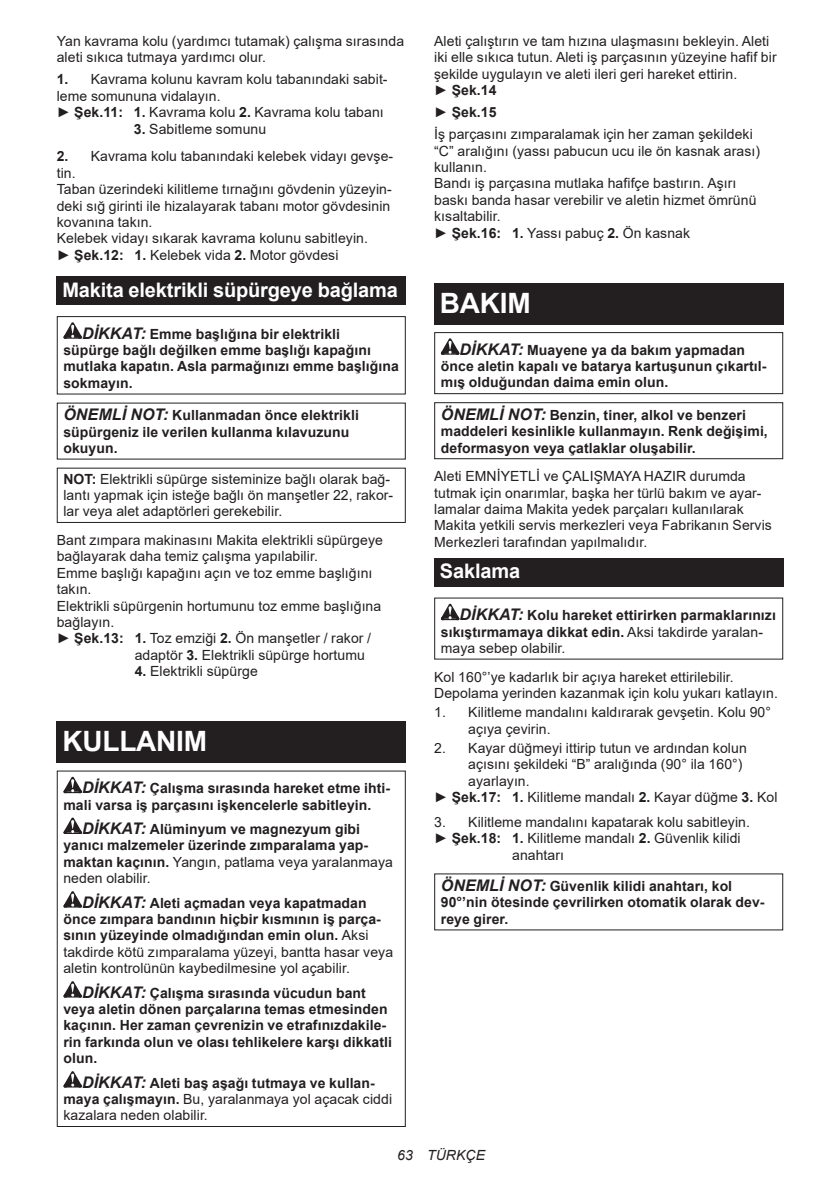
<style>
.page{position:relative;width:840px;height:1191px;background:#fff}
.page>*{position:absolute;margin:0;border:0;box-sizing:border-box;transform-origin:0 0}
.t1{font:700 28px "Arial";letter-spacing:-.01em;color:#fff}
.t2{font:700 20px "Arial";letter-spacing:-.01em;color:#fff}
.t3{font:14px/16.4px "Arial";letter-spacing:.005em;color:#231f20}
.t4{font:700 14px/16.4px "Arial";letter-spacing:.005em;color:#231f20}
.t5{font:italic 14px "Arial";letter-spacing:.005em;color:#231f20}
.s1{font-weight:700}
.s2{font-style:italic;font-size:16px}
.s3{font-weight:400}
.s4{font-weight:700;font-style:italic;font-size:16px}
</style>
<div class="page">
<div style="left:57px;top:277px;width:348px;height:28px;background:#231f20"></div>
<svg style="left:63px;top:322px;width:19px;height:17px"></svg>
<div style="left:57px;top:316px;width:348px;height:78px;border:1px solid #231f20"></div>
<div style="left:57px;top:467px;width:348px;height:56px;border:1px solid #231f20"></div>
<div style="left:57px;top:721px;width:348px;height:41px;background:#231f20"></div>
<svg style="left:63px;top:776px;width:19px;height:17px"></svg>
<svg style="left:63px;top:817px;width:19px;height:17px"></svg>
<svg style="left:63px;top:891px;width:19px;height:16px"></svg>
<svg style="left:63px;top:981px;width:19px;height:16px"></svg>
<svg style="left:63px;top:1071px;width:19px;height:16px"></svg>
<div style="left:57px;top:770px;width:348px;height:357px;border:1px solid #231f20"></div>
<div style="left:434px;top:283px;width:348px;height:41px;background:#231f20"></div>
<svg style="left:440px;top:338px;width:19px;height:17px"></svg>
<div style="left:434px;top:332px;width:348px;height:62px;border:1px solid #231f20"></div>
<div style="left:434px;top:402px;width:348px;height:57px;border:1px solid #231f20"></div>
<div style="left:434px;top:558px;width:348px;height:28px;background:#231f20"></div>
<svg style="left:440px;top:604px;width:19px;height:16px"></svg>
<p class="t3" style="left:57px;top:33px;width:349px">Yan kavrama kolu (yardımcı tutamak) çalışma sırasında aleti sıkıca tutmaya yardımcı olur.</p>
<p class="t3" style="left:57px;top:71px;width:332px"><span class="s1">1.</span> Kavrama kolunu kavram kolu tabanındaki sabit&shy;leme somununa vidalayın.<br>► <span class="s1">Şek.11: 1.</span> Kavrama kolu <span class="s1">2.</span> Kavrama kolu tabanı</p>
<p class="t3" style="left:134px;top:120px;width:134px"><span class="s1">3.</span> Sabitleme somunu</p>
<p class="t3" style="left:57px;top:148px;width:338px"><span class="s1">2.</span> Kavrama kolu tabanındaki kelebek vidayı gevşe&shy;tin.<br>Taban üzerindeki kilitleme tırnağını gövdenin yüzeyin&shy;deki sığ girinti ile hizalayarak tabanı motor gövdesinin kovanına takın.<br>Kelebek vidayı sıkarak kavrama kolunu sabitleyin.<br>► <span class="s1">Şek.12: 1.</span> Kelebek vida <span class="s1">2.</span> Motor gövdesi</p>
<h2 class="t2" style="left:62px;top:275px;width:337px">Makita elektrikli süpürgeye bağlama</h2>
<p class="t4" style="left:63px;top:326px;width:337px;text-indent:19px"><span class="s2">DİKKAT:</span> Emme başlığına bir elektrikli süpürge bağlı değilken emme başlığı kapağını mutlaka kapatın. Asla parmağınızı emme başlığına sokmayın.</p>
<p class="t4" style="left:63px;top:407px;width:297px"><span class="s2">ÖNEMLİ NOT:</span> Kullanmadan önce elektrikli süpürgeniz ile verilen kullanma kılavuzunu okuyun.</p>
<p class="t3" style="left:63px;top:470px;width:331px"><span class="s1">NOT:</span> Elektrikli süpürge sisteminize bağlı olarak bağ&shy;lantı yapmak için isteğe bağlı ön manşetler 22, rakor&shy;lar veya alet adaptörleri gerekebilir.</p>
<p class="t3" style="left:57px;top:532px;width:327px">Bant zımpara makinasını Makita elektrikli süpürgeye</p>
<p class="t3" style="left:57px;top:548px;width:262px">bağlayarak daha temiz çalışma yapılabilir.</p>
<p class="t3" style="left:57px;top:564px;width:317px">Emme başlığı kapağını açın ve toz emme başlığını</p>
<p class="t3" style="left:57px;top:581px;width:36px">takın.</p>
<p class="t3" style="left:57px;top:597px;width:326px">Elektrikli süpürgenin hortumunu toz emme başlığına</p>
<p class="t3" style="left:57px;top:613px;width:59px">bağlayın.</p>
<p class="t3" style="left:57px;top:630px;width:316px">► <span class="s1">Şek.13: 1.</span> Toz emziği <span class="s1">2.</span> Ön manşetler / rakor /</p>
<p class="t3" style="left:135px;top:646px;width:232px">adaptör <span class="s1">3.</span> Elektrikli süpürge hortumu</p>
<p class="t3" style="left:135px;top:663px;width:124px"><span class="s1">4.</span> Elektrikli süpürge</p>
<h1 class="t1" style="left:62px;top:721px;width:146px">KULLANIM</h1>
<p class="t4" style="left:63px;top:780px;width:328px;text-indent:19px"><span class="s2">DİKKAT:</span> Çalışma sırasında hareket etme ihti&shy;mali varsa iş parçasını işkencelerle sabitleyin.</p>
<p class="t4" style="left:63px;top:821px;width:331px;text-indent:19px"><span class="s2">DİKKAT:</span> Alüminyum ve magnezyum gibi yanıcı malzemeler üzerinde zımparalama yap&shy;maktan kaçının. <span class="s3">Yangın, patlama veya yaralanmaya neden olabilir.</span></p>
<p class="t4" style="left:63px;top:894px;width:331px;text-indent:19px"><span class="s2">DİKKAT:</span> Aleti açmadan veya kapatmadan önce zımpara bandının hiçbir kısmının iş parça&shy;sının yüzeyinde olmadığından emin olun. <span class="s3">Aksi takdirde kötü zımparalama yüzeyi, bantta hasar veya aletin kontrolünün kaybedilmesine yol açabilir.</span></p>
<p class="t4" style="left:63px;top:984px;width:330px;text-indent:19px"><span class="s2">DİKKAT:</span> Çalışma sırasında vücudun bant veya aletin dönen parçalarına temas etmesinden kaçının. Her zaman çevrenizin ve etrafınızdakile&shy;rin farkında olun ve olası tehlikelere karşı dikkatli olun.</p>
<p class="t3" style="left:63px;top:1074px;width:330px;text-indent:19px"><span class="s4">DİKKAT:</span> <span class="s1">Aleti baş aşağı tutmaya ve kullan&shy;maya çalışmayın.</span> Bu, yaralanmaya yol açacak ciddi kazalara neden olabilir.</p>
<p class="t3" style="left:434px;top:33px;width:344px">Aleti çalıştırın ve tam hızına ulaşmasını bekleyin. Aleti iki elle sıkıca tutun. Aleti iş parçasının yüzeyine hafif bir şekilde uygulayın ve aleti ileri geri hareket ettirin.<br>► <span class="s1">Şek.14</span></p>
<p class="t3" style="left:434px;top:101px;width:320px;line-height:22px">► <span class="s1">Şek.15<br></span>İş parçasını zımparalamak için her zaman şekildeki</p>
<p class="t3" style="left:434px;top:142px;width:327px">“C” aralığını (yassı pabucun ucu ile ön kasnak arası) kullanın.<br>Bandı iş parçasına mutlaka hafifçe bastırın. Aşırı baskı banda hasar verebilir ve aletin hizmet ömrünü kısaltabilir.<br>► <span class="s1">Şek.16: 1.</span> Yassı pabuç <span class="s1">2.</span> Ön kasnak</p>
<h1 class="t1" style="left:439px;top:283px;width:92px">BAKIM</h1>
<p class="t4" style="left:440px;top:342px;width:327px;text-indent:19px"><span class="s2">DİKKAT:</span> Muayene ya da bakım yapmadan önce aletin kapalı ve batarya kartuşunun çıkartıl&shy;mış olduğundan daima emin olun.</p>
<p class="t4" style="left:440px;top:407px;width:328px"><span class="s2">ÖNEMLİ NOT:</span> Benzin, tiner, alkol ve benzeri maddeleri kesinlikle kullanmayın. Renk değişimi, deformasyon veya çatlaklar oluşabilir.</p>
<p class="t3" style="left:434px;top:468px;width:339px">Aleti EMNİYETLİ ve ÇALIŞMAYA HAZIR durumda tutmak için onarımlar, başka her türlü bakım ve ayar&shy;lamalar daima Makita yedek parçaları kullanılarak Makita yetkili servis merkezleri veya Fabrikanın Servis Merkezleri tarafından yapılmalıdır.</p>
<h2 class="t2" style="left:439px;top:557px;width:82px">Saklama</h2>
<p class="t4" style="left:440px;top:607px;width:336px;text-indent:19px"><span class="s2">DİKKAT:</span> Kolu hareket ettirirken parmaklarınızı sıkıştırmamaya dikkat edin. <span class="s3">Aksi takdirde yaralan&shy;maya sebep olabilir.</span></p>
<p class="t3" style="left:434px;top:668px;width:345px">Kol 160°’ye kadarlık bir açıya hareket ettirilebilir.<br>Depolama yerinden kazanmak için kolu yukarı katlayın.</p>
<p class="t3" style="left:468px;top:704px;width:304px;text-indent:-34px">1. Kilitleme mandalını kaldırarak gevşetin. Kolu 90° açıya çevirin.</p>
<p class="t3" style="left:434px;top:739px;width:314px">2. Kayar düğmeyi ittirip tutun ve ardından kolun</p>
<p class="t3" style="left:468px;top:756px;width:276px">açısını şekildeki “B” aralığında (90° ila 160°)</p>
<p class="t3" style="left:468px;top:772px;width:63px">ayarlayın.</p>
<p class="t3" style="left:434px;top:789px;width:344px">► <span class="s1">Şek.17: 1.</span> Kilitleme mandalı <span class="s1">2.</span> Kayar düğme <span class="s1">3.</span> Kol</p>
<p class="t3" style="left:434px;top:813px;width:317px">3. Kilitleme mandalını kapatarak kolu sabitleyin.</p>
<p class="t3" style="left:434px;top:830px;width:308px">► <span class="s1">Şek.18: 1.</span> Kilitleme mandalı <span class="s1">2.</span> Güvenlik kilidi</p>
<p class="t3" style="left:512px;top:846px;width:53px">anahtarı</p>
<p class="t4" style="left:440px;top:878px;width:325px"><span class="s2">ÖNEMLİ NOT:</span> Güvenlik kilidi anahtarı, kol<br>90°’nin ötesinde çevrilirken otomatik olarak dev&shy;reye girer.</p>
<p class="t5" style="left:397px;top:1146px;width:89px">63 TÜRKÇE</p>
</div>
